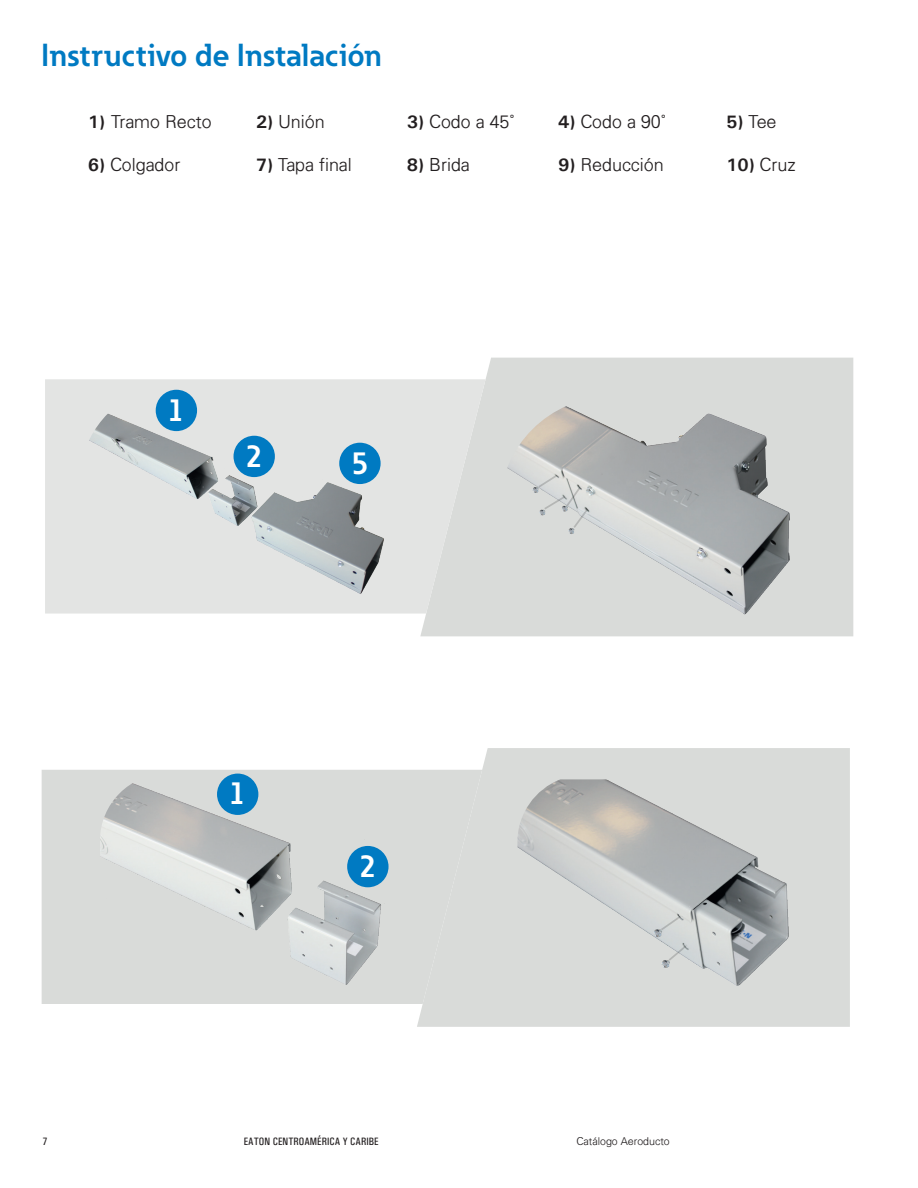
<style>
.page{position:relative;width:918px;height:1188px;background:#fff}
.page>*{position:absolute;margin:0;border:0;box-sizing:border-box;transform-origin:0 0}
.t1{font:700 31.5px "Eaton";color:#007ac2}
.t2{font:700 31.5px "Eaton";color:#fff}
.t3{font:300 18px "Univers";color:#231f20}
.t4{font:10.65px "Univers Condensed";color:#231f20}
.t5{font:300 10.65px "Univers";color:#231f20}
.s1{font-weight:700}
</style>
<div class="page">
<div style="left:420px;top:358px;width:433px;height:278px;background:#d9dbd9"></div>
<svg style="left:45px;top:379px;width:441px;height:235px;background:#e1e2e1"></svg>
<img style="left:79px;top:389px;width:313px;height:215px">
<img style="left:500px;top:397px;width:298px;height:220px">
<div style="left:156px;top:390px;width:41px;height:41px;background:#007ac2;border-radius:50%"></div>
<div style="left:234px;top:436px;width:41px;height:41px;background:#007ac2;border-radius:50%"></div>
<div style="left:339px;top:443px;width:42px;height:41px;background:#007ac2;border-radius:50%"></div>
<svg style="left:538px;top:475px;width:50px;height:53px;background:#d2d5d3"></svg>
<div style="left:417px;top:748px;width:433px;height:279px;background:#d9dbd9"></div>
<div style="left:42px;top:770px;width:440px;height:234px;background:#d9dbd9"></div>
<img style="left:100px;top:774px;width:291px;height:218px">
<img style="left:517px;top:779px;width:281px;height:213px">
<div style="left:217px;top:774px;width:41px;height:41px;background:#007ac2;border-radius:50%"></div>
<div style="left:347px;top:846px;width:42px;height:41px;background:#007ac2;border-radius:50%"></div>
<svg style="left:661px;top:916px;width:20px;height:14px"></svg>
<svg style="left:669px;top:945px;width:18px;height:16px"></svg>
<h1 class="t1" style="left:42px;top:35px;width:342px">Instructivo de Instalación</h1>
<p class="t3" style="left:88px;top:111px;width:125px"><span class="s1">1)</span> Tramo Recto</p>
<p class="t3" style="left:256px;top:111px;width:70px"><span class="s1">2)</span> Unión</p>
<p class="t3" style="left:407px;top:111px;width:109px"><span class="s1">3)</span> Codo a 45˚</p>
<p class="t3" style="left:558px;top:111px;width:109px"><span class="s1">4)</span> Codo a 90˚</p>
<p class="t3" style="left:726px;top:111px;width:52px"><span class="s1">5)</span> Tee</p>
<p class="t3" style="left:88px;top:154px;width:94px"><span class="s1">6)</span> Colgador</p>
<p class="t3" style="left:256px;top:154px;width:98px"><span class="s1">7)</span> Tapa final</p>
<p class="t3" style="left:407px;top:154px;width:64px"><span class="s1">8)</span> Brida</p>
<p class="t3" style="left:558px;top:154px;width:107px"><span class="s1">9)</span> Reducción</p>
<p class="t3" style="left:726px;top:154px;width:71px"><span class="s1">10)</span> Cruz</p>
<h1 class="t2" style="left:168px;top:390px;width:19px">1</h1>
<h1 class="t2" style="left:245px;top:436px;width:19px">2</h1>
<h1 class="t2" style="left:351px;top:443px;width:19px">5</h1>
<h1 class="t2" style="left:229px;top:774px;width:19px">1</h1>
<h1 class="t2" style="left:359px;top:846px;width:19px">2</h1>
<p class="t4" style="left:43px;top:1136px;width:6px">7</p>
<p class="t4" style="left:244px;top:1136px;width:137px">EATON CENTROAMÉRICA Y CARIBE</p>
<p class="t5" style="left:577px;top:1135px;width:95px">Catálogo Aeroducto</p>
</div>
